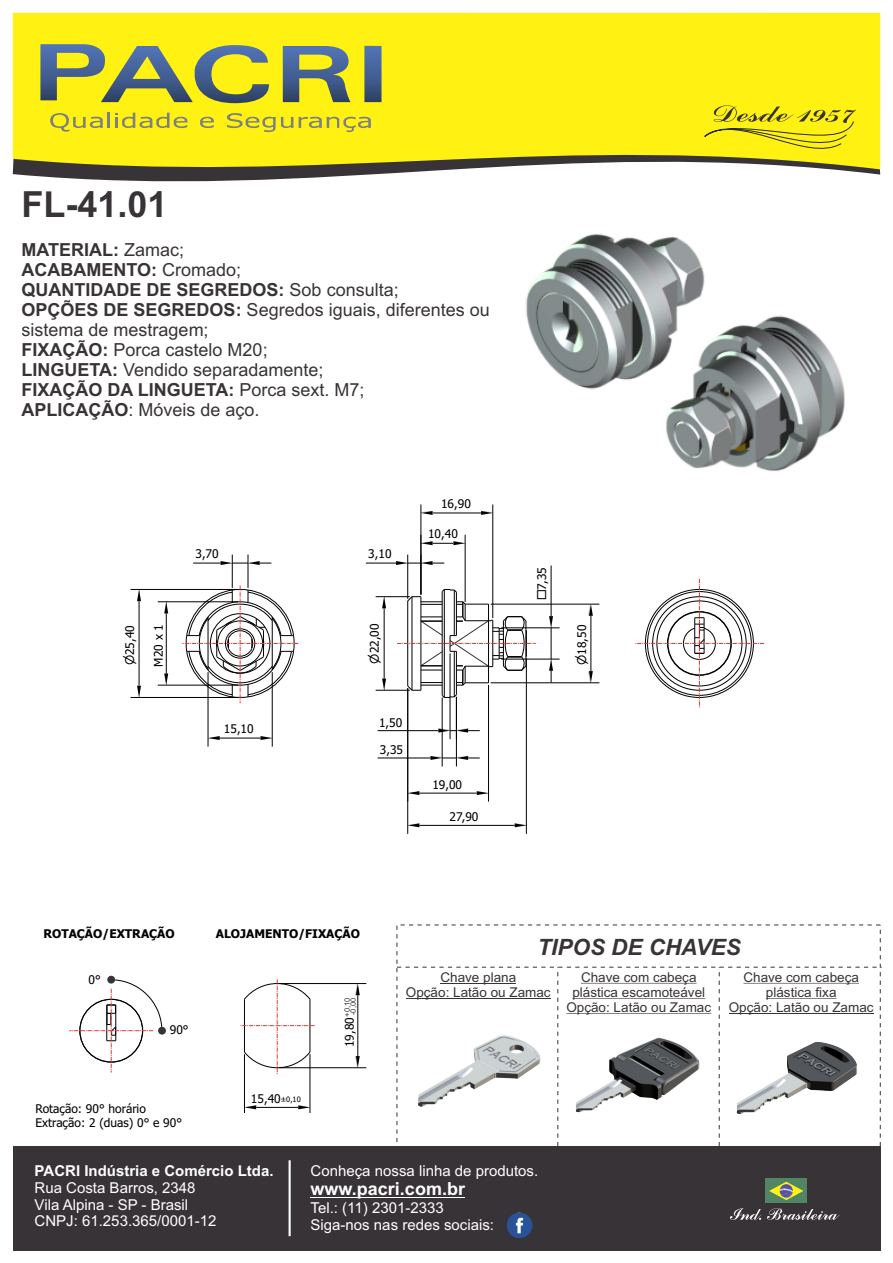
<style>
.page{position:relative;width:893px;height:1263px;background:#fff}
.page>*{position:absolute;margin:0;border:0;box-sizing:border-box;transform-origin:0 0}
.t1{font:700 36px "Arial";color:#383336}
.t2{font:italic 700 22.5px "Arial";color:#383336}
.t3{font:18px/20.1px "Arial";color:#383336}
.t4{font:700 18px "Arial";color:#fff}
.t5{font:15px/16.8px "Arial";color:#fff}
.t6{font:700 15px "Arial";color:#fff}
.t7{font:13.5px/15.1px "Arial";color:#383336;text-align:center}
.t8{font:12px/14.5px "Tahoma";color:#000}
.t9{font:700 12px "Tahoma";color:#000}
.t10{font:7.5px/6px "Arial";color:#383336}
.t11{font:7.5px "Tahoma";color:#000}
.s1{font-weight:700}
.s2{font-family:"AIGDT"}
</style>
<div class="page">
<div style="left:13px;top:1146px;width:867px;height:104px;background:#383336"></div>
<svg style="left:13px;top:13px;width:867px;height:169px;fill:#fff212"></svg>
<svg style="left:689px;top:105px;width:167px;height:59px"></svg>
<svg style="left:40px;top:44px;width:230px;height:59px"></svg>
<svg style="left:283px;top:46px;width:68px;height:56px"></svg>
<div style="left:364px;top:46px;width:18px;height:56px;background:linear-gradient(to bottom,#5478bc,#304569)"></div>
<svg style="left:50px;top:113px;width:137px;height:19px"></svg>
<svg style="left:200px;top:117px;width:14px;height:11px"></svg>
<svg style="left:299px;top:117px;width:72px;height:15px"></svg>
<svg style="left:227px;top:113px;width:66px;height:19px"></svg>
<div style="left:765px;top:1179px;width:42px;height:24px;background:#528563"></div>
<svg style="left:769px;top:1182px;width:34px;height:18px"></svg>
<svg style="left:730px;top:1208px;width:110px;height:12px"></svg>
<img style="left:506px;top:1212px;width:27px;height:27px">
<hr style="left:311px;top:1197px;width:154px;height:1px;background:#fff">
<hr style="left:289px;top:1160px;width:2px;height:76px;background:#fff">
<svg style="left:397px;top:925px;width:485px;height:221px"></svg>
<img style="left:418px;top:1035px;width:123px;height:72px">
<img style="left:575px;top:1037px;width:125px;height:75px">
<img style="left:737px;top:1042px;width:120px;height:72px">
<hr style="left:272px;top:672px;width:1px;height:74px;background:#000">
<hr style="left:208px;top:672px;width:1px;height:74px;background:#000">
<hr style="left:220px;top:738px;width:41px;height:1px;background:#000">
<svg style="left:261px;top:736px;width:11px;height:4px"></svg>
<svg style="left:208px;top:736px;width:12px;height:4px"></svg>
<hr style="left:232px;top:554px;width:1px;height:34px;background:#000">
<hr style="left:248px;top:554px;width:1px;height:34px;background:#000">
<svg style="left:193px;top:561px;width:78px;height:4px"></svg>
<hr style="left:131px;top:589px;width:107px;height:1px;background:#000">
<hr style="left:131px;top:697px;width:107px;height:1px;background:#000">
<hr style="left:139px;top:601px;width:1px;height:85px;background:#000">
<svg style="left:137px;top:590px;width:4px;height:11px"></svg>
<svg style="left:137px;top:686px;width:4px;height:11px"></svg>
<hr style="left:158px;top:601px;width:80px;height:1px;background:#000">
<hr style="left:158px;top:685px;width:80px;height:1px;background:#000">
<hr style="left:166px;top:613px;width:1px;height:60px;background:#000">
<svg style="left:164px;top:602px;width:4px;height:11px"></svg>
<svg style="left:164px;top:673px;width:4px;height:12px"></svg>
<hr style="left:376px;top:596px;width:34px;height:1px;background:#000">
<hr style="left:376px;top:690px;width:34px;height:1px;background:#000">
<hr style="left:384px;top:608px;width:1px;height:70px;background:#000">
<svg style="left:382px;top:597px;width:4px;height:11px"></svg>
<svg style="left:382px;top:678px;width:4px;height:12px"></svg>
<hr style="left:491px;top:604px;width:108px;height:1px;background:#000">
<hr style="left:491px;top:682px;width:108px;height:1px;background:#000">
<hr style="left:591px;top:616px;width:1px;height:55px;background:#000">
<svg style="left:589px;top:604px;width:4px;height:12px"></svg>
<svg style="left:589px;top:671px;width:4px;height:12px"></svg>
<hr style="left:421px;top:504px;width:1px;height:90px;background:#000">
<hr style="left:492px;top:504px;width:1px;height:114px;background:#000">
<hr style="left:433px;top:513px;width:48px;height:1px;background:#000">
<svg style="left:421px;top:511px;width:12px;height:4px"></svg>
<svg style="left:481px;top:511px;width:12px;height:4px"></svg>
<hr style="left:488px;top:685px;width:1px;height:117px;background:#000">
<hr style="left:419px;top:793px;width:58px;height:1px;background:#000">
<svg style="left:408px;top:791px;width:11px;height:4px"></svg>
<svg style="left:477px;top:791px;width:11px;height:4px"></svg>
<hr style="left:450px;top:653px;width:1px;height:86px;background:#000">
<hr style="left:378px;top:730px;width:60px;height:1px;background:#000">
<svg style="left:438px;top:729px;width:42px;height:4px"></svg>
<hr style="left:442px;top:697px;width:1px;height:69px;background:#000">
<hr style="left:456px;top:697px;width:1px;height:69px;background:#000">
<hr style="left:378px;top:758px;width:52px;height:1px;background:#000">
<svg style="left:430px;top:756px;width:50px;height:4px"></svg>
<hr style="left:465px;top:535px;width:1px;height:67px;background:#000">
<svg style="left:421px;top:541px;width:44px;height:4px"></svg>
<hr style="left:407px;top:688px;width:1px;height:146px;background:#000">
<hr style="left:526px;top:658px;width:1px;height:176px;background:#000">
<hr style="left:419px;top:825px;width:96px;height:1px;background:#000">
<svg style="left:408px;top:823px;width:11px;height:4px"></svg>
<svg style="left:515px;top:823px;width:11px;height:4px"></svg>
<hr style="left:407px;top:554px;width:1px;height:45px;background:#000">
<hr style="left:366px;top:563px;width:30px;height:1px;background:#000">
<svg style="left:396px;top:561px;width:48px;height:4px"></svg>
<hr style="left:501px;top:628px;width:59px;height:1px;background:#000">
<hr style="left:501px;top:659px;width:59px;height:1px;background:#000">
<hr style="left:551px;top:565px;width:1px;height:51px;background:#000">
<hr style="left:551px;top:628px;width:1px;height:31px;background:#000">
<svg style="left:549px;top:659px;width:4px;height:23px"></svg>
<svg style="left:549px;top:616px;width:4px;height:12px"></svg>
<svg style="left:182px;top:585px;width:116px;height:118px"></svg>
<svg style="left:635px;top:579px;width:129px;height:129px"></svg>
<svg style="left:397px;top:589px;width:139px;height:109px"></svg>
<hr style="left:279px;top:1067px;width:87px;height:1px;background:#000">
<hr style="left:279px;top:983px;width:87px;height:1px;background:#000">
<hr style="left:358px;top:995px;width:1px;height:61px;background:#000">
<svg style="left:356px;top:1056px;width:4px;height:12px"></svg>
<svg style="left:356px;top:983px;width:4px;height:12px"></svg>
<hr style="left:310px;top:1054px;width:1px;height:59px;background:#000">
<hr style="left:244px;top:1054px;width:1px;height:59px;background:#000">
<hr style="left:256px;top:1107px;width:42px;height:1px;background:#000">
<svg style="left:298px;top:1105px;width:12px;height:4px"></svg>
<svg style="left:245px;top:1105px;width:11px;height:4px"></svg>
<svg style="left:240px;top:979px;width:75px;height:96px"></svg>
<div style="left:158px;top:1027px;width:8px;height:7px;background:#383336;border-radius:50%"></div>
<svg style="left:69px;top:979px;width:93px;height:93px"></svg>
<div style="left:107px;top:976px;width:8px;height:7px;background:#383336;border-radius:50%"></div>
<img style="left:403px;top:132px;width:446px;height:334px">
<h1 class="t1" style="left:22px;top:191px;width:148px">FL-41.01</h1>
<p class="t3" style="left:22px;top:241px;width:470px"><span class="s1">MATERIAL:</span> Zamac;<br><span class="s1">ACABAMENTO:</span> Cromado;<br><span class="s1">QUANTIDADE DE SEGREDOS:</span> Sob consulta;<br><span class="s1">OPÇÕES DE SEGREDOS:</span> Segredos iguais, diferentes ou sistema de mestragem;<br><span class="s1">FIXAÇÃO:</span> Porca castelo M20;<br><span class="s1">LINGUETA:</span> Vendido separadamente;<br><span class="s1">FIXAÇÃO DA LINGUETA:</span> Porca sext. M7;<br><span class="s1">APLICAÇÃO</span>: Móveis de aço.</p>
<p class="t8" style="left:441px;top:497px;width:31px">16,90</p>
<p class="t8" style="left:196px;top:547px;width:24px">3,70</p>
<p class="t8" style="left:368px;top:547px;width:25px">3,10</p>
<p class="t8" style="left:428px;top:527px;width:31px">10,40</p>
<p class="t8" style="left:535px;top:600px;width:35px;rotate:-90deg"><span class="s2">o</span>7,35</p>
<p class="t8" style="left:124px;top:665px;width:42px;rotate:-90deg"><span class="s2">n</span>25,40</p>
<p class="t8" style="left:152px;top:666px;width:44px;rotate:-90deg">M20 x 1</p>
<p class="t8" style="left:368px;top:664px;width:42px;rotate:-90deg"><span class="s2">n</span>22,00</p>
<p class="t8" style="left:575px;top:665px;width:42px;rotate:-90deg"><span class="s2">n</span>18,50</p>
<p class="t8" style="left:224px;top:722px;width:31px">15,10</p>
<p class="t8" style="left:379px;top:716px;width:25px">1,50</p>
<p class="t8" style="left:380px;top:743px;width:25px">3,35</p>
<p class="t8" style="left:432px;top:778px;width:31px">19,00</p>
<p class="t8" style="left:450px;top:810px;width:30px">27,90</p>
<p class="t9" style="left:43px;top:929px;width:133px">ROTAÇÃO/EXTRAÇÃO</p>
<p class="t9" style="left:216px;top:929px;width:146px">ALOJAMENTO/FIXAÇÃO</p>
<p class="t8" style="left:89px;top:973px;width:14px">0°</p>
<p class="t8" style="left:170px;top:1023px;width:20px">90°</p>
<p class="t8" style="left:36px;top:1102px;width:148px">Rotação: 90° horário<br>Extração: 2 (duas) 0° e 90°</p>
<p class="t8" style="left:251px;top:1092px;width:31px">15,40</p>
<p class="t11" style="left:281px;top:1096px;width:22px">±0,10</p>
<p class="t10" style="left:345px;top:1016px;width:20px;rotate:-90deg">+0,10 -0,00</p>
<p class="t8" style="left:343px;top:1047px;width:31px;rotate:-90deg">19,80</p>
<p class="t2" style="left:537px;top:938px;width:205px">TIPOS DE CHAVES</p>
<p class="t7" style="left:406px;top:971px;width:146px">Chave plana<br>Opção: Latão ou Zamac</p>
<p class="t7" style="left:566px;top:970px;width:146px">Chave com cabeça plástica escamoteável<br>Opção: Latão ou Zamac</p>
<p class="t7" style="left:729px;top:970px;width:146px">Chave com cabeça plástica fixa<br>Opção: Latão ou Zamac</p>
<p class="t6" style="left:35px;top:1165px;width:240px">PACRI Indústria e Comércio Ltda.</p>
<p class="t5" style="left:35px;top:1180px;width:183px">Rua Costa Barros, 2348<br>Vila Alpina - SP - Brasil<br>CNPJ: 61.253.365/0001-12</p>
<p class="t5" style="left:311px;top:1164px;width:229px">Conheça nossa linha de produtos.</p>
<p class="t4" style="left:311px;top:1182px;width:156px">www.pacri.com.br</p>
<p class="t5" style="left:311px;top:1200px;width:185px">Tel.: (11) 2301-2333<br>Siga-nos nas redes sociais:</p>
</div>
